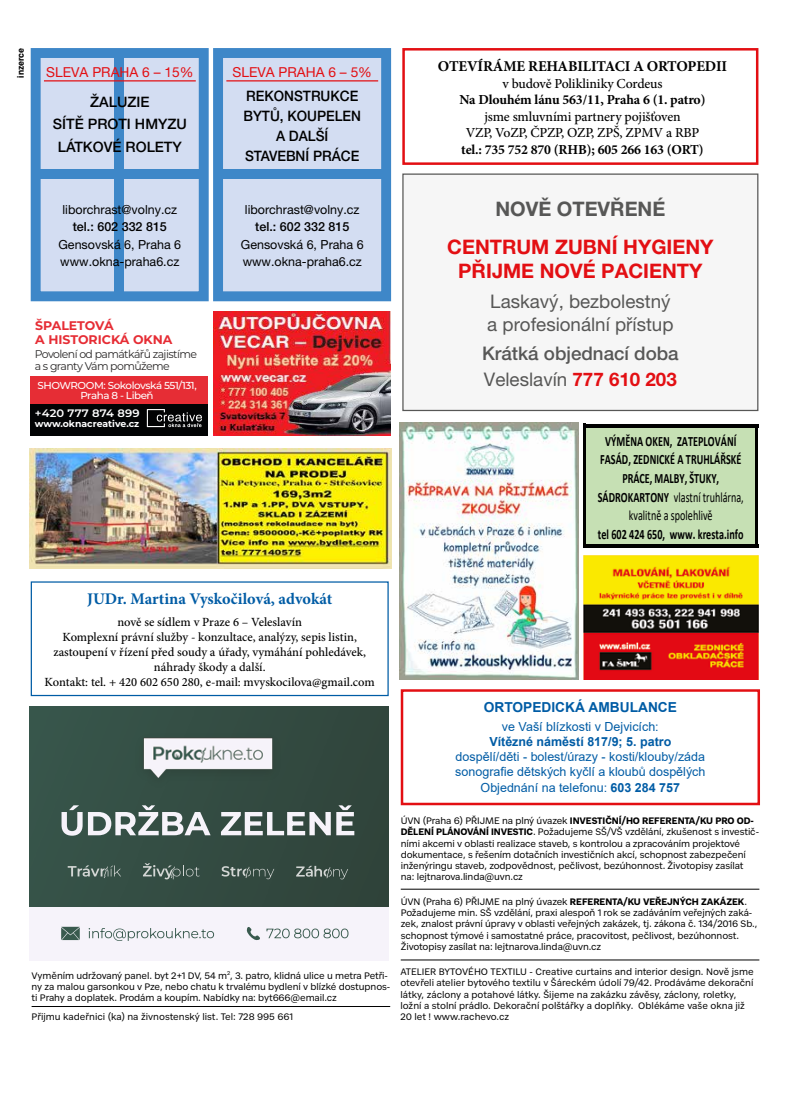
<style>
.page{position:relative;width:794px;height:1110px;background:#fff}
.page>*{position:absolute;margin:0;border:0;box-sizing:border-box;transform-origin:0 0}
.t1{font:700 20px/24px "Helvetica Neue LT Pro";color:#e30f13;text-align:center}
.t2{font:700 20px "Helvetica Neue LT Pro";color:#575756}
.t3{font:18.75px/22.5px "Helvetica Neue LT Pro";color:#575756}
.t4{font:500 18.75px/26px "Helvetica Neue LT Pro";color:#575756}
.t5{font:700 16.25px "Minion Pro";color:#005ca5}
.t6{font:700 15px "Minion Pro";letter-spacing:-.01em;color:#000}
.t7{font:500 14.38px/20px "Helvetica Neue LT Pro";color:#000;text-align:center;scale:.95 1}
.t8{font:500 14.38px/22.5px "Helvetica Neue LT Pro";color:#000;text-align:center}
.t9{font:700 14.25px/18.5px "Calibri";letter-spacing:.005em;color:#000;text-align:center;scale:.71 1}
.t10{font:500 13.75px/16.5px "Minion Pro";letter-spacing:-.01em;color:#000;text-align:center}
.t11{font:700 13.75px "Minion Pro";letter-spacing:-.01em;color:#000}
.t12{font:13.75px "Helvetica Neue LT Pro";color:#e30f13}
.t13{font:700 13.75px "Arial";color:#005ca5}
.t14{font:500 12.5px/15px "Minion Pro";color:#000;text-align:center}
.t15{font:12.5px/15px "Arial";color:#005ca5}
.t16{font:12.5px/17.5px "Helvetica Neue LT Pro";color:#000}
.t17{font:500 12.5px "Helvetica Neue LT Pro";color:#000}
.t18{font:700 12.5px "Arial";color:#005ca5}
.t19{font:700 12.5px/13.8px "Montserrat";color:#e62d35}
.t20{font:11.12px/11.9px "Montserrat";letter-spacing:-.055em;color:#292727}
.t21{font:600 10.75px "Montserrat";letter-spacing:.01em;color:#fff;scale:1.06 1}
.t22{font:500 10.12px/10.6px "Montserrat";letter-spacing:-.04em;color:#fff;text-align:center}
.t23{font:9.38px/11.2px "Civil Premium";letter-spacing:-.01em;color:#000}
.t24{font:700 9.38px "Montserrat";color:#fff}
.t25{font:700 8.75px "Civil Premium";color:#000;scale:.95 1}
.s1{font-weight:400}
.s2{font-weight:700;color:#e30f13}
.s3{font-weight:700}
</style>
<div class="page">
<img style="left:583px;top:555px;width:175px;height:124px">
<div style="left:584px;top:425px;width:173px;height:121px;background:#c6e0b4"></div>
<hr style="left:583px;top:424px;width:3px;height:123px;background:#000">
<hr style="left:755px;top:427px;width:3px;height:120px;background:#000">
<hr style="left:586px;top:424px;width:172px;height:3px;background:#000">
<hr style="left:586px;top:544px;width:172px;height:3px;background:#000">
<div style="left:31px;top:376px;width:177px;height:48px;background:#e62d35"></div>
<div style="left:31px;top:404px;width:177px;height:31px;background:#020304"></div>
<svg style="left:147px;top:409px;width:55px;height:18px"></svg>
<img style="left:399px;top:423px;width:179px;height:256px">
<div style="left:39px;top:58px;width:164px;height:239px;background:#d3ddf2"></div>
<div style="left:31px;top:48px;width:178px;height:253px;border:10px solid #3e87c8"></div>
<div style="left:34px;top:169px;width:170px;height:10px;background:#3e87c8"></div>
<div style="left:114px;top:50px;width:10px;height:249px;background:#3e87c8"></div>
<hr style="left:44px;top:80px;width:152px;height:1px;background:#e30f13">
<div style="left:221px;top:58px;width:164px;height:239px;background:#d3ddf2"></div>
<div style="left:213px;top:48px;width:178px;height:253px;border:10px solid #3e87c8"></div>
<div style="left:217px;top:169px;width:169px;height:10px;background:#3e87c8"></div>
<hr style="left:226px;top:80px;width:152px;height:1px;background:#e30f13">
<div style="left:402px;top:48px;width:356px;height:117px;background:#fff;border:2px solid #e30f13"></div>
<hr style="left:401px;top:888px;width:358px;height:1px;background:#000">
<hr style="left:401px;top:959px;width:358px;height:1px;background:#000">
<hr style="left:32px;top:1005px;width:358px;height:1px;background:#000">
<div style="left:403px;top:174px;width:355px;height:236px;background:#f6f6f6"></div>
<div style="left:402px;top:173px;width:356px;height:238px;border:1px solid #575756"></div>
<div style="left:31px;top:581px;width:358px;height:115px;border:1px solid #005ca5"></div>
<div style="left:401px;top:689px;width:359px;height:116px;border:2px solid #e30f13"></div>
<img style="left:214px;top:311px;width:176px;height:124px">
<img style="left:30px;top:448px;width:361px;height:120px">
<img style="left:30px;top:706px;width:359px;height:201px">
<div style="left:30px;top:907px;width:359px;height:53px;background:#f6f3fa"></div>
<img style="left:135px;top:732px;width:145px;height:55px">
<svg style="left:62px;top:805px;width:149px;height:30px"></svg>
<svg style="left:221px;top:805px;width:133px;height:30px"></svg>
<svg style="left:89px;top:928px;width:125px;height:12px"></svg>
<svg style="left:61px;top:926px;width:19px;height:13px"></svg>
<svg style="left:266px;top:928px;width:82px;height:10px"></svg>
<svg style="left:247px;top:927px;width:13px;height:12px"></svg>
<svg style="left:68px;top:865px;width:53px;height:12px"></svg>
<svg style="left:221px;top:865px;width:53px;height:14px"></svg>
<svg style="left:296px;top:865px;width:52px;height:14px"></svg>
<svg style="left:143px;top:863px;width:57px;height:16px"></svg>
<p class="t25" style="left:14px;top:78px;width:33px;rotate:-90deg">inzerce</p>
<h3 class="t12" style="left:46px;top:64px;width:149px">SLEVA PRAHA 6 – 15%</h3>
<h3 class="t8" style="left:53px;top:90px;width:135px">ŽALUZIE<br>SÍTĚ PROTI HMYZU<br>LÁTKOVÉ ROLETY</h3>
<h3 class="t16" style="left:63px;top:200px;width:116px">liborchrast@volny.cz</h3>
<h3 class="t17" style="left:73px;top:219px;width:96px">tel.: 602 332 815</h3>
<h3 class="t16" style="left:58px;top:235px;width:124px">Gensovská 6, Praha 6 www.okna-praha6.cz</h3>
<h3 class="t19" style="left:35px;top:318px;width:139px">ŠPALETOVÁ<br>A HISTORICKÁ OKNA</h3>
<p class="t20" style="left:35px;top:347px;width:164px">Povolení od památkářů zajistíme a s granty Vám pomůžeme</p>
<p class="t22" style="left:37px;top:379px;width:161px">SHOWROOM: Sokolovská 551/131,<br>Praha 8 - Libeň</p>
<p class="t21" style="left:35px;top:405px;width:100px">+420 777 874 899</p>
<p class="t24" style="left:35px;top:417px;width:106px">www.oknacreative.cz</p>
<h3 class="t12" style="left:232px;top:64px;width:141px">SLEVA PRAHA 6 – 5%</h3>
<h3 class="t7" style="left:243px;top:86px;width:125px">REKONSTRUKCE<br>BYTŮ, KOUPELEN<br>A DALŠÍ<br>STAVEBNÍ PRÁCE</h3>
<h3 class="t16" style="left:245px;top:200px;width:116px">liborchrast@volny.cz</h3>
<h3 class="t17" style="left:255px;top:219px;width:96px">tel.: 602 332 815</h3>
<h3 class="t16" style="left:241px;top:235px;width:124px">Gensovská 6, Praha 6 www.okna-praha6.cz</h3>
<h3 class="t6" style="left:438px;top:56px;width:291px">OTEVÍRÁME REHABILITACI A ORTOPEDII</h3>
<h3 class="t10" style="left:502px;top:75px;width:161px">v budově Polikliniky Cordeus</h3>
<h3 class="t11" style="left:459px;top:90px;width:247px">Na Dlouhém lánu 563/11, Praha 6 (1. patro)</h3>
<h3 class="t10" style="left:466px;top:108px;width:235px">jsme smluvními partnery pojišťoven<br>VZP, VoZP, ČPZP, OZP, ZPŠ, ZPMV a RBP</h3>
<h3 class="t11" style="left:461px;top:140px;width:244px">tel.: 735 752 870 (RHB); 605 266 163 (ORT)</h3>
<h1 class="t2" style="left:495px;top:197px;width:172px">NOVĚ OTEVŘENÉ</h1>
<h1 class="t1" style="left:447px;top:235px;width:268px">CENTRUM ZUBNÍ HYGIENY<br>PŘIJME NOVÉ PACIENTY</h1>
<h2 class="t3" style="left:487px;top:290px;width:188px">Laskavý, bezbolestný a profesionální přístup</h2>
<h2 class="t4" style="left:482px;top:340px;width:198px">Krátká objednací doba<br><span class="s1">Veleslavín</span> <span class="s2">777 610 203</span></h2>
<h3 class="t9" style="left:598px;top:431px;width:207px">VÝMĚNA OKEN, ZATEPLOVÁNÍ<br>FASÁD, ZEDNICKÉ A TRUHLÁŘSKÉ<br>PRÁCE, MALBY, ŠTUKY,<br>SÁDROKARTONY <span class="s1">vlastní truhlárna, kvalitně a spolehlivě</span></h3>
<h3 class="t9" style="left:598px;top:524px;width:207px">tel 602 424 650, www. kresta.info</h3>
<h3 class="t5" style="left:87px;top:586px;width:247px">JUDr. Martina Vyskočilová, advokát</h3>
<p class="t14" style="left:45px;top:614px;width:332px">nově se sídlem v Praze 6 – Veleslavín<br>Komplexní právní služby - konzultace, analýzy, sepis listin, zastoupení v řízení před soudy a úřady, vymáhání pohledávek, náhrady škody a další.<br>Kontakt: tel. + 420 602 650 280, e-mail: mvyskocilova@gmail.com</p>
<p class="t23" style="left:32px;top:968px;width:360px">Vyměním udržovaný panel. byt 2+1 DV, 54 m<sup>2</sup>, 3. patro, klidná ulice u metra Petři&shy;ny za malou garsonkou v Pze, nebo chatu k trvalému bydlení v blízké dostupnos&shy;ti Prahy a doplatek. Prodám a koupím. Nabídky na: byt666@email.cz</p>
<p class="t23" style="left:32px;top:1009px;width:263px">Přijmu kadeřnici (ka) na živnostenský list. Tel: 728 995 661</p>
<h3 class="t13" style="left:484px;top:697px;width:195px">ORTOPEDICKÁ AMBULANCE</h3>
<h3 class="t15" style="left:502px;top:718px;width:158px">ve Vaší blízkosti v Dejvicích:</h3>
<h3 class="t18" style="left:489px;top:732px;width:184px">Vítězné náměstí 817/9; 5. patro</h3>
<h3 class="t15" style="left:455px;top:748px;width:252px">dospělí/děti - bolest/úrazy - kosti/klouby/záda sonografie dětských kyčlí a kloubů dospělých</h3>
<h3 class="t15" style="left:480px;top:780px;width:201px">Objednání na telefonu: <span class="s3">603 284 757</span></h3>
<p class="t23" style="left:401px;top:814px;width:360px">ÚVN (Praha 6) PŘIJME na plný úvazek <span class="s3">INVESTIČNÍ/HO REFERENTA/KU PRO OD-DĚLENÍ PLÁNOVÁNÍ INVESTIC</span>. Požadujeme SŠ/VŠ vzdělání, zkušenost s investič&shy;ními akcemi v oblasti realizace staveb, s kontrolou a zpracováním projektové dokumentace, s řešením dotačních investičních akcí, schopnost zabezpečení inženýringu staveb, zodpovědnost, pečlivost, bezúhonnost. Životopisy zasílat na: lejtnarova.linda@uvn.cz</p>
<p class="t23" style="left:401px;top:894px;width:358px">ÚVN (Praha 6) PŘIJME na plný úvazek <span class="s3">REFERENTA/KU VEŘEJNÝCH ZAKÁZEK</span>.<br>Požadujeme min. SŠ vzdělání, praxi alespoň 1 rok se zadáváním veřejných zaká&shy;zek, znalost právní úpravy v oblasti veřejných zakázek, tj. zákona č. 134/2016 Sb., schopnost týmové i samostatné práce, pracovitost, pečlivost, bezúhonnost.<br>Životopisy zasílat na: lejtnarova.linda@uvn.cz</p>
<p class="t23" style="left:400px;top:964px;width:355px">ATELIER BYTOVÉHO TEXTILU - Creative curtains and interior design. Nově jsme otevřeli atelier bytového textilu v Šáreckém údolí 79/42. Prodáváme dekorační látky, záclony a potahové látky. Šijeme na zakázku závěsy, záclony, roletky, ložní a stolní prádlo. Dekorační polštářky a doplňky. Oblékáme vaše okna již 20 let ! www.rachevo.cz</p>
</div>
